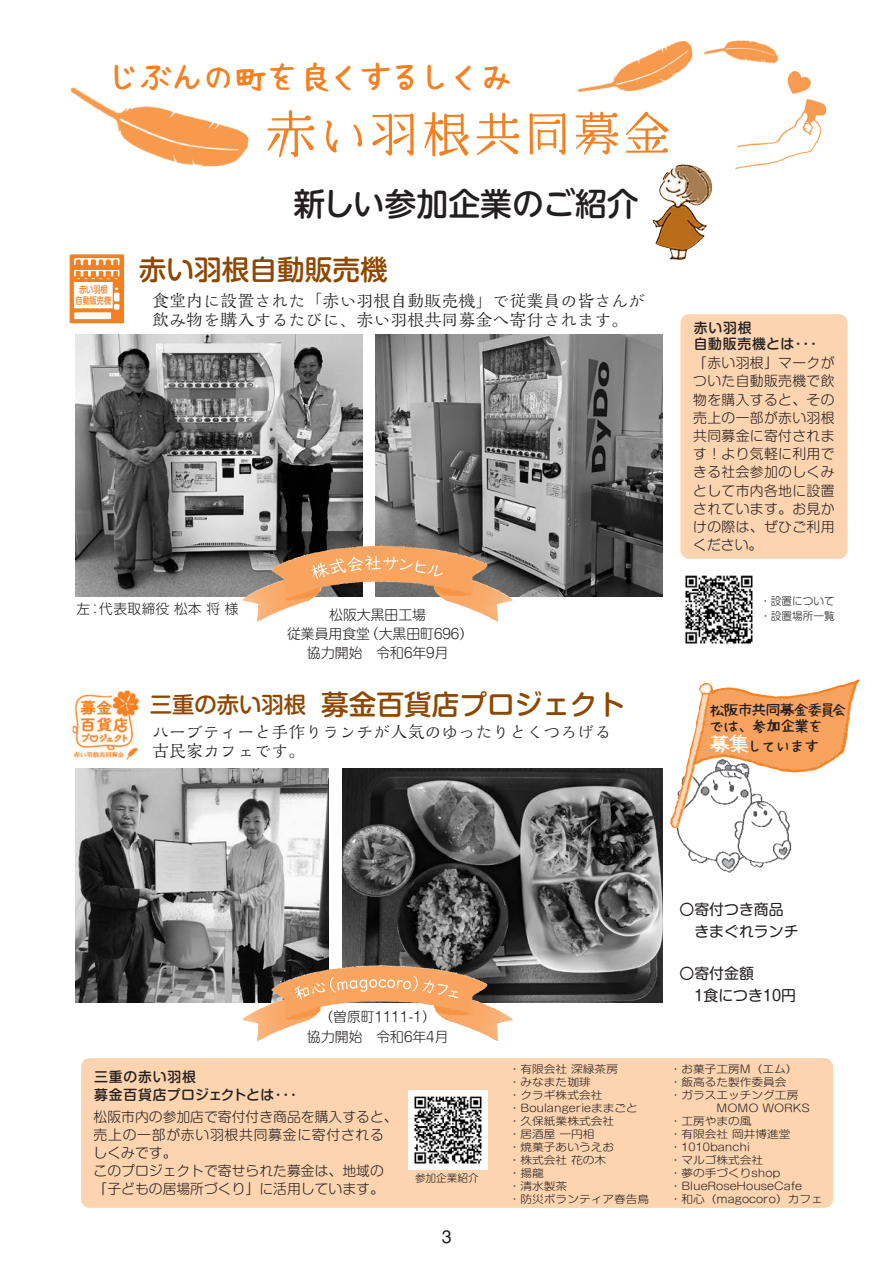
<style>
.page{position:relative;width:893px;height:1263px;background:#fff}
.page>*{position:absolute;margin:0;border:0;box-sizing:border-box;transform-origin:0 0}
.t1{font:31.95px "Hanazome Font";color:#f58021}
.t2{font:500 31.95px "UD Shin M Go Pr 6";color:#231f20}
.t3{font:500 27.6px "Shin M Go Pro";color:#8e4700}
.t4{font:500 22.35px "Shin M Go Pro";color:#8e4700}
.t5{font:500 18px "Gothic BBB";color:#231f20}
.t6{font:16.95px/19.2px "Kaimin Tu Std";color:#231f20}
.t7{font:14.85px/21.3px "Shin M Go Pro";color:#231f20}
.t8{font:14.1px/15.5px "Hanazome Font";color:#231f20}
.t9{font:300 13.8px/18.1px "Shin M Go Pro";color:#231f20}
.t10{font:500 13.8px/18.1px "Shin M Go Pro";letter-spacing:.06em;color:#231f20}
.t11{font:300 13.8px "Shin M Go Pro";letter-spacing:.03em;color:#231f20}
.t12{font:300 10.65px/14.9px "Shin M Go Pro";color:#231f20}
.t13{font:300 10.5px/13px "Shin M Go Pro";color:#231f20;scale:1.11 1}
.t14{font:500 9.3px/11.2px "Shin M Go Pro";color:#f58021;text-align:center;scale:.76 1}
.s1{font-size:19.2px;color:#fff}
</style>
<div class="page">
<div style="left:81px;top:1058px;width:752px;height:150px;background:#fdd4b0;border-radius:9px"></div>
<img style="left:409px;top:1090px;width:78px;height:79px">
<img style="left:70px;top:40px;width:757px;height:149px">
<img style="left:253px;top:94px;width:429px;height:71px">
<img style="left:653px;top:164px;width:59px;height:96px">
<div style="left:680px;top:314px;width:168px;height:245px;background:#fdd4b0;border-radius:9px"></div>
<img style="left:674px;top:828px;width:118px;height:45px">
<img style="left:76px;top:334px;width:286px;height:262px">
<img style="left:376px;top:334px;width:287px;height:262px">
<img style="left:670px;top:679px;width:190px;height:149px">
<img style="left:685px;top:575px;width:68px;height:69px">
<img style="left:69px;top:254px;width:56px;height:70px">
<img style="left:72px;top:690px;width:67px;height:70px">
<img style="left:326px;top:545px;width:64px;height:6px">
<svg style="left:311px;top:556px;width:132px;height:23px;background:#f9b075"></svg>
<img style="left:76px;top:769px;width:252px;height:233px">
<img style="left:343px;top:768px;width:320px;height:234px">
<img style="left:326px;top:965px;width:64px;height:5px">
<svg style="left:295px;top:976px;width:163px;height:24px;background:#f9ae72"></svg>
<p class="t1" style="left:108px;top:59px;width:407px">じぶんの町を良くするしくみ</p>
<p class="t14" style="left:76px;top:283px;width:48px">赤い羽根自動販売機</p>
<p class="t2" style="left:293px;top:177px;width:347px">新しい参加企業のご紹介</p>
<p class="t3" style="left:139px;top:248px;width:250px">赤い羽根自動販売機</p>
<p class="t6" style="left:152px;top:290px;width:495px">食堂内に設置された「赤い羽根自動販売機」で従業員の皆さんが飲み物を購入するたびに、赤い羽根共同募金へ寄付されます。</p>
<p class="t11" style="left:99px;top:598px;width:141px">代表取締役松本将様</p>
<p class="t9" style="left:77px;top:598px;width:15px">左</p>
<p class="t9" style="left:88px;top:598px;width:15px">：</p>
<p class="t9" style="left:365px;top:603px;width:110px;line-height:19.2px;text-indent:-36px">松阪大黒田工場<br>（大黒田町696(</p>
<p class="t9" style="left:307px;top:622px;width:143px;line-height:19.2px;text-indent:-20px">従業員用食堂<br>協力開始　令和6年9月</p>
<p class="t3" style="left:321px;top:682px;width:306px">募金百貨店プロジェクト</p>
<p class="t4" style="left:150px;top:686px;width:158px">三重の赤い羽根</p>
<p class="t6" style="left:152px;top:721px;width:461px">ハーブティーと手作りランチが人気のゆったりとくつろげる古民家カフェです。</p>
<p class="t10" style="left:694px;top:318px;width:125px;line-height:15.9px">赤い羽根<br>自動販売機とは ・・・</p>
<p class="t9" style="left:693px;top:352px;width:143px;text-align:justify">「赤い羽根」マークがついた自動販売機で飲物を購入すると、その売上の一部が赤い羽根共同募金に寄付されます！より気軽に利用できる社会参加のしくみとして市内各地に設置されています。お見かけの際は、ぜひご利用ください。</p>
<p class="t12" style="left:760px;top:592px;width:76px">・設置について・設置場所一覧</p>
<p class="t8" style="left:710px;top:703px;width:138px">松阪市共同募金委員会では、参加企業を</p>
<p class="t8" style="left:710px;top:738px;width:111px"><span class="s1">募集</span>しています</p>
<p class="t9" style="left:307px;top:1006px;width:143px;line-height:19.2px;text-align:center">（曽原町1111-1(<br>協力開始　令和6年4月</p>
<p class="t7" style="left:679px;top:897px;width:121px">〇寄付つき商品　きまぐれランチ</p>
<p class="t7" style="left:679px;top:961px;width:118px">〇寄付金額<br>　1食につき10円</p>
<p class="t10" style="left:94px;top:1066px;width:204px">三重の赤い羽根<br>募金百貨店プロジェクトとは ・・・</p>
<p class="t9" style="left:94px;top:1106px;width:306px">松阪市内の参加店で寄付付き商品を購入すると、売上の一部が赤い羽根共同募金に寄付されるしくみです。<br>このプロジェクトで寄せられた募金は、地域の「子どもの居場所づくり」に活用しています。</p>
<p class="t12" style="left:415px;top:1170px;width:65px">参加企業紹介</p>
<p class="t5" style="left:442px;top:1226px;width:12px">3</p>
<p class="t13" style="left:509px;top:1061px;width:128px">・有限会社深緑茶房<br>・みなまた珈琲<br>・クラギ株式会社・Boulangerieままごと・久保紙業株式会社<br>・居酒屋一円相<br>・焼菓子あいうえお<br>・株式会社花の木<br>・揚龍<br>・清水製茶<br>・防災ボランティア春告鳥</p>
<p class="t13" style="left:670px;top:1061px;width:139px">・お菓子工房M（エム(<br>・飯高るた製作委員会<br>・ガラスエッチング工房<br>　　　　MOMO WORKS・工房やまの風<br>・有限会社岡井博進堂・1010banchi<br>・マルゴ株式会社<br>・夢の手づくりshop・BlueRoseHouseCafe<br>・和心（magocoro）カフェ</p>
</div>
